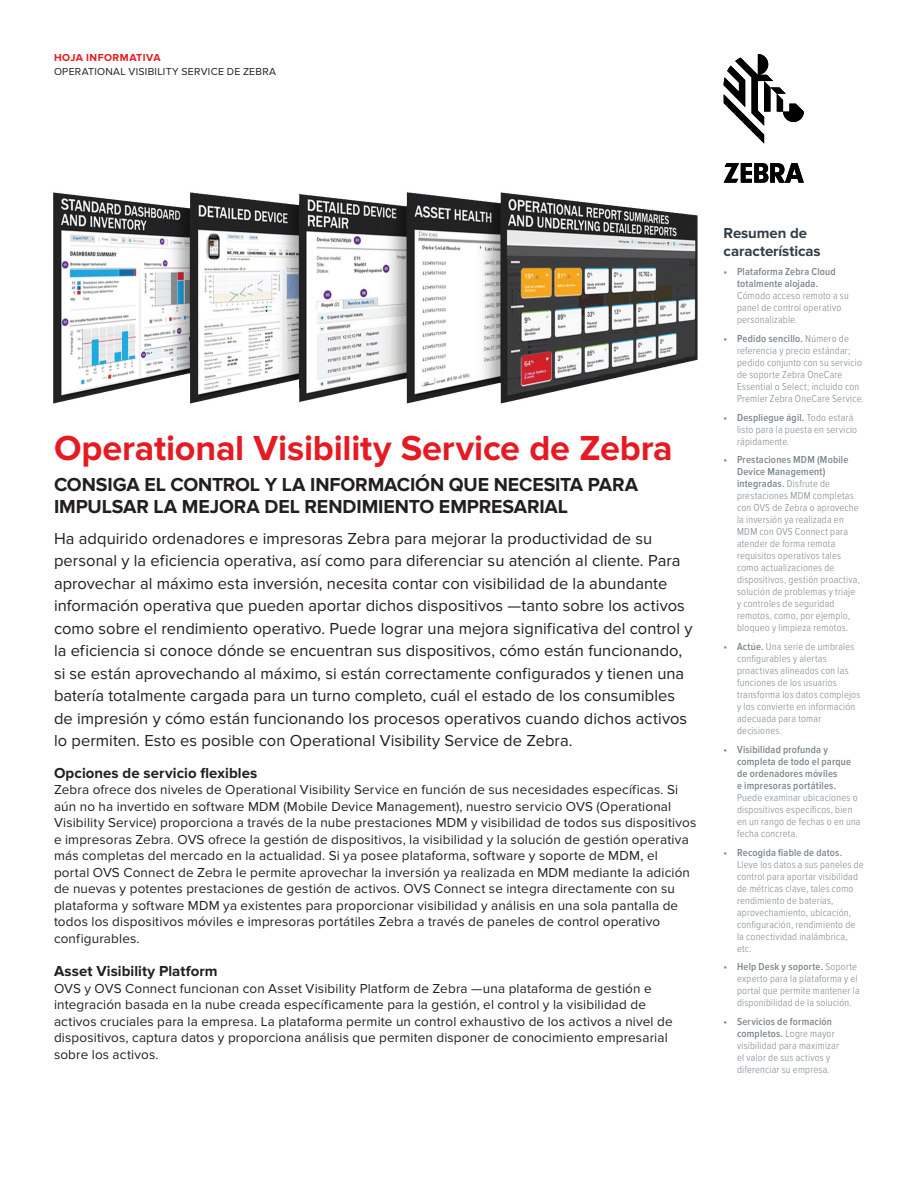
<style>
.page{position:relative;width:918px;height:1188px;background:#fff}
.page>*{position:absolute;margin:0;border:0;box-sizing:border-box;transform-origin:0 0}
.Cover_Headline{font:700 36px "Proxima Nova";letter-spacing:-.005em;color:#e51a23}
.Body{font:700 19.5px/21.8px "Proxima Nova";letter-spacing:-.005em;color:#231f20}
.Sub_Subhead_Black{font:16.5px/22.5px "Proxima Nova";letter-spacing:.005em;color:#231f20}
.Sub_Subhead_Black-2{font:700 15px "Proxima Nova";letter-spacing:.005em;color:#231f20}
.Features_Main_Headin{font:700 15px/18px "Proxima Nova";letter-spacing:-.005em;color:#313e48}
.Body-2{font:13.5px/16.5px "Proxima Nova";letter-spacing:.01em;color:#231f20}
.t1{font:300 10.5px/12px "Proxima Nova Cond";letter-spacing:.02em;color:#7c858c}
.t2{font:10.5px "Proxima Nova";letter-spacing:.025em;color:#231f20}
.t3{font:700 10.5px "Proxima Nova";letter-spacing:.045em;color:#e51a23}
.s1{font-weight:600}
</style>
<div class="page">
<img style="left:53px;top:192px;width:645px;height:212px">
<svg style="left:724px;top:54px;width:80px;height:90px"></svg>
<svg style="left:724px;top:163px;width:80px;height:19px"></svg>
<p class="t3" style="left:54px;top:51px;width:108px">HOJA INFORMATIVA</p>
<p class="t2" style="left:54px;top:66px;width:224px">OPERATIONAL VISIBILITY SERVICE DE ZEBRA</p>
<p class="Cover_Headline" style="left:54px;top:428px;width:620px">Operational Visibility Service de Zebra</p>
<p class="Body" style="left:54px;top:474px;width:586px">CONSIGA EL CONTROL Y LA INFORMACIÓN QUE NECESITA PARA<br>IMPULSAR LA MEJORA DEL RENDIMIENTO EMPRESARIAL</p>
<p class="Sub_Subhead_Black" style="left:54px;top:527px;width:640px">Ha adquirido ordenadores e impresoras Zebra para mejorar la productividad de su personal y la eficiencia operativa, así como para diferenciar su atención al cliente. Para aprovechar al máximo esta inversión, necesita contar con visibilidad de la abundante información operativa que pueden aportar dichos dispositivos —tanto sobre los activos como sobre el rendimiento operativo. Puede lograr una mejora significativa del control y la eficiencia si conoce dónde se encuentran sus dispositivos, cómo están funcionando, si se están aprovechando al máximo, si están correctamente configurados y tienen una batería totalmente cargada para un turno completo, cuál el estado de los consumibles de impresión y cómo están funcionando los procesos operativos cuando dichos activos lo permiten. Esto es posible con Operational Visibility Service de Zebra.</p>
<p class="Sub_Subhead_Black-2" style="left:54px;top:764px;width:205px">Opciones de servicio flexibles</p>
<p class="Body-2" style="left:54px;top:782px;width:644px">Zebra ofrece dos niveles de Operational Visibility Service en función de sus necesidades específicas. Si aún no ha invertido en software MDM (Mobile Device Management), nuestro servicio OVS (Operational Visibility Service) proporciona a través de la nube prestaciones MDM y visibilidad de todos sus dispositivos e impresoras Zebra. OVS ofrece la gestión de dispositivos, la visibilidad y la solución de gestión operativa más completas del mercado en la actualidad. Si ya posee plataforma, software y soporte de MDM, el portal OVS Connect de Zebra le permite aprovechar la inversión ya realizada en MDM mediante la adición de nuevas y potentes prestaciones de gestión de activos. OVS Connect se integra directamente con su plataforma y software MDM ya existentes para proporcionar visibilidad y análisis en una sola pantalla de todos los dispositivos móviles e impresoras portátiles Zebra a través de paneles de control operativo configurables.</p>
<p class="Sub_Subhead_Black-2" style="left:54px;top:963px;width:165px">Asset Visibility Platform</p>
<p class="Body-2" style="left:54px;top:980px;width:620px">OVS y OVS Connect funcionan con Asset Visibility Platform de Zebra —una plataforma de gestión e integración basada en la nube creada específicamente para la gestión, el control y la visibilidad de activos cruciales para la empresa. La plataforma permite un control exhaustivo de los activos a nivel de dispositivos, captura datos y proporciona análisis que permiten disponer de conocimiento empresarial sobre los activos.</p>
<p class="Features_Main_Headin" style="left:724px;top:225px;width:99px">Resumen de características</p>
<p class="t1" style="left:737px;top:266px;width:113px;text-indent:-14px"><span class="s1">• Plataforma Zebra Cloud totalmente alojada.<br></span>Cómodo acceso remoto a su panel de control operativo personalizable.</p>
<p class="t1" style="left:737px;top:332px;width:128px;text-indent:-14px"><span class="s1">• Pedido sencillo.</span> Número de referencia y precio estándar; pedido conjunto con su servicio de soporte Zebra OneCare<br>Essential o Select; incluido con<br>Premier Zebra OneCare Service.</p>
<p class="t1" style="left:737px;top:411px;width:122px;text-indent:-14px"><span class="s1">• Despliegue ágil.</span> Todo estará listo para la puesta en servicio rápidamente.</p>
<p class="t1" style="left:737px;top:454px;width:124px;text-indent:-14px"><span class="s1">• Prestaciones MDM (Mobile<br>Device Management) integradas.</span> Disfrute de prestaciones MDM completas con OVS de Zebra o aproveche la inversión ya realizada en<br>MDM con OVS Connect para atender de forma remota requisitos operativos tales como actualizaciones de dispositivos, gestión proactiva, solución de problemas y triaje y controles de seguridad remotos, como, por ejemplo, bloqueo y limpieza remotos.</p>
<p class="t1" style="left:737px;top:641px;width:125px;text-indent:-14px"><span class="s1">• Actúe.</span> Una serie de umbrales configurables y alertas proactivas alineados con las funciones de los usuarios transforma los datos complejos y los convierte en información adecuada para tomar decisiones.</p>
<p class="t1" style="left:737px;top:743px;width:125px;text-indent:-14px"><span class="s1">• Visibilidad profunda y completa de todo el parque de ordenadores móviles<br>e impresoras portátiles.<br></span>Puede examinar ubicaciones o dispositivos específicos, bien en un rango de fechas o en una fecha concreta.</p>
<p class="t1" style="left:737px;top:846px;width:128px;text-indent:-14px"><span class="s1">• Recogida fiable de datos.<br></span>Lleve los datos a sus paneles de control para aportar visibilidad de métricas clave, tales como rendimiento de baterías, aprovechamiento, ubicación, configuración, rendimiento de la conectividad inalámbrica, etc.</p>
<p class="t1" style="left:737px;top:961px;width:124px;text-indent:-14px"><span class="s1">• Help Desk y soporte.</span> Soporte experto para la plataforma y el portal que permite mantener la disponibilidad de la solución.</p>
<p class="t1" style="left:737px;top:1016px;width:103px;text-indent:-14px"><span class="s1">• Servicios de formación completos.</span> Logre mayor visibilidad para maximizar el valor de sus activos y diferenciar su empresa.</p>
</div>
